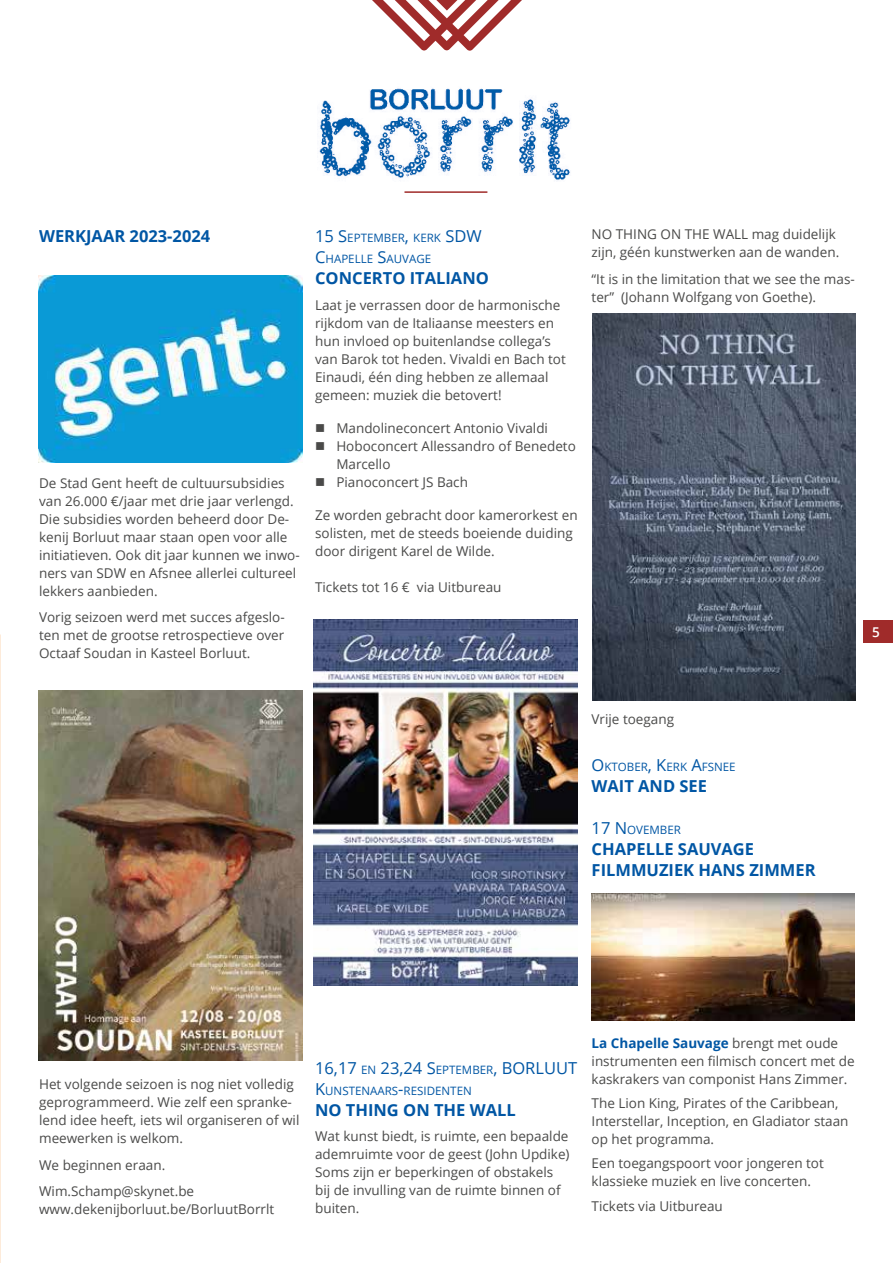
<style>
.page{position:relative;width:893px;height:1263px;background:#fff}
.page>*{position:absolute;margin:0;border:0;box-sizing:border-box;transform-origin:0 0}
.t1{font:700 16.5px "Open Sans";color:#0056a4}
.t2{font:700 16.5px/21px "Open Sans";color:#0056a4}
.t3{font:16.5px "Open Sans";color:#0056a4}
.t4{font:13.5px/18px "Open Sans";color:#4a4a49}
.t5{font:600 13.5px "Open Sans";color:#fff}
.t6{font:11.55px/21px "Open Sans";color:#0056a4}
.s1{font-size:16.5px}
.s2{font-size:11.55px}
.s3{font-weight:700;color:#0056a4}
</style>
<div class="page">
<svg style="left:372px;top:0;width:150px;height:51px"></svg>
<hr style="left:404px;top:191px;width:83px;height:2px;background:#a02b2a">
<img style="left:319px;top:88px;width:251px;height:93px">
<img style="left:38px;top:275px;width:264px;height:187px">
<img style="left:38px;top:691px;width:264px;height:370px">
<img style="left:591px;top:893px;width:264px;height:127px">
<img style="left:314px;top:619px;width:263px;height:367px">
<img style="left:592px;top:314px;width:264px;height:387px">
<div style="left:863px;top:620px;width:30px;height:22px;background:#a02b2a"></div>
<p class="t1" style="left:39px;top:224px;width:173px">WERKJAAR 2023-2024</p>
<p class="t4" style="left:39px;top:473px;width:262px">De Stad Gent heeft de cultuursubsidies van 26.000 €/jaar met drie jaar verlengd.<br>Die subsidies worden beheerd door De&shy;kenij Borluut maar staan open voor alle initiatieven. Ook dit jaar kunnen we inwo&shy;ners van SDW en Afsnee allerlei cultureel lekkers aanbieden.</p>
<p class="t4" style="left:39px;top:608px;width:247px;text-align:justify">Vorig seizoen werd met succes afgeslo&shy;ten met de grootse retrospectieve over Octaaf Soudan in Kasteel Borluut.</p>
<p class="t6" style="left:315px;top:227px;width:168px"><span class="s1">15 S</span>EPTEMBER<span class="s1">,</span> KERK <span class="s1">SDW<br>C</span>HAPELLE <span class="s1">S</span>AUVAGE</p>
<p class="t1" style="left:315px;top:266px;width:175px">CONCERTO ITALIANO</p>
<p class="t4" style="left:315px;top:296px;width:252px">Laat je verrassen door de harmonische rijkdom van de Italiaanse meesters en hun invloed op buitenlandse collega’s van Barok tot heden. Vivaldi en Bach tot Einaudi, één ding hebben ze allemaal gemeen: muziek die betovert!</p>
<p class="t4" style="left:315px;top:419px;width:234px">■ Mandolineconcert Antonio Vivaldi</p>
<p class="t4" style="left:336px;top:437px;width:241px;text-indent:-21px">■ Hoboconcert Allessandro of Benedeto<br>Marcello</p>
<p class="t4" style="left:315px;top:473px;width:154px">■ Pianoconcert JS Bach</p>
<p class="t4" style="left:315px;top:506px;width:264px">Ze worden gebracht door kamerorkest en solisten, met de steeds boeiende duiding door dirigent Karel de Wilde.</p>
<p class="t4" style="left:315px;top:578px;width:188px">Tickets tot 16 € via Uitbureau</p>
<p class="t4" style="left:592px;top:225px;width:249px">NO THING ON THE WALL mag duidelijk zijn, géén kunstwerken aan de wanden.</p>
<p class="t4" style="left:592px;top:269px;width:265px">“It is in the limitation that we see the mas&shy;ter” (Johann Wolfgang von Goethe).</p>
<p class="t5" style="left:872px;top:622px;width:9px">5</p>
<p class="t4" style="left:592px;top:709px;width:84px">Vrije toegang</p>
<p class="t6" style="left:592px;top:756px;width:146px"><span class="s1">O</span>KTOBER<span class="s1">, K</span>ERK <span class="s1">A</span>FSNEE</p>
<p class="t2" style="left:592px;top:775px;width:117px">WAIT AND SEE</p>
<p class="t6" style="left:592px;top:819px;width:91px"><span class="s1">17 N</span> OVEMBER</p>
<p class="t2" style="left:592px;top:838px;width:226px">CHAPELLE SAUVAGE<br>FILMMUZIEK HANS ZIMMER</p>
<p class="t4" style="left:39px;top:1075px;width:262px">Het volgende seizoen is nog niet volledig geprogrammeerd. Wie zelf een spranke&shy;lend idee heeft, iets wil organiseren of wil meewerken is welkom.</p>
<p class="t4" style="left:39px;top:1151px;width:157px;line-height:26.5px">We beginnen eraan.<br>Wim.Schamp@skynet.be</p>
<p class="t4" style="left:39px;top:1200px;width:237px">www.dekenijborluut.be/BorluutBorrlt</p>
<p class="t3" style="left:315px;top:1056px;width:222px">16,17 <span class="s2">EN</span> 23,24 S<span class="s2">EPTEMBER</span>, BORLUUT</p>
<p class="t6" style="left:315px;top:1080px;width:158px"><span class="s1">K</span>UNSTENAARS<span class="s1">-</span>RESID ENTEN</p>
<p class="t1" style="left:315px;top:1098px;width:202px">NO THING ON THE WALL</p>
<p class="t4" style="left:315px;top:1127px;width:256px">Wat kunst biedt, is ruimte, een bepaalde ademruimte voor de geest (John Updike)<br>Soms zijn er beperkingen of obstakels bij de invulling van de ruimte binnen of buiten.</p>
<p class="t4" style="left:592px;top:1033px;width:265px"><span class="s3">La Chapelle Sauvage</span> brengt met oude instrumenten een filmisch concert met de kaskrakers van componist Hans Zimmer.</p>
<p class="t4" style="left:592px;top:1094px;width:258px">The Lion King, Pirates of the Caribbean,<br>Interstellar, Inception, en Gladiator staan op het programma.</p>
<p class="t4" style="left:592px;top:1154px;width:234px">Een toegangspoort voor jongeren tot klassieke muziek en live concerten.</p>
<p class="t4" style="left:592px;top:1196px;width:133px">Tickets via Uitbureau</p>
</div>
